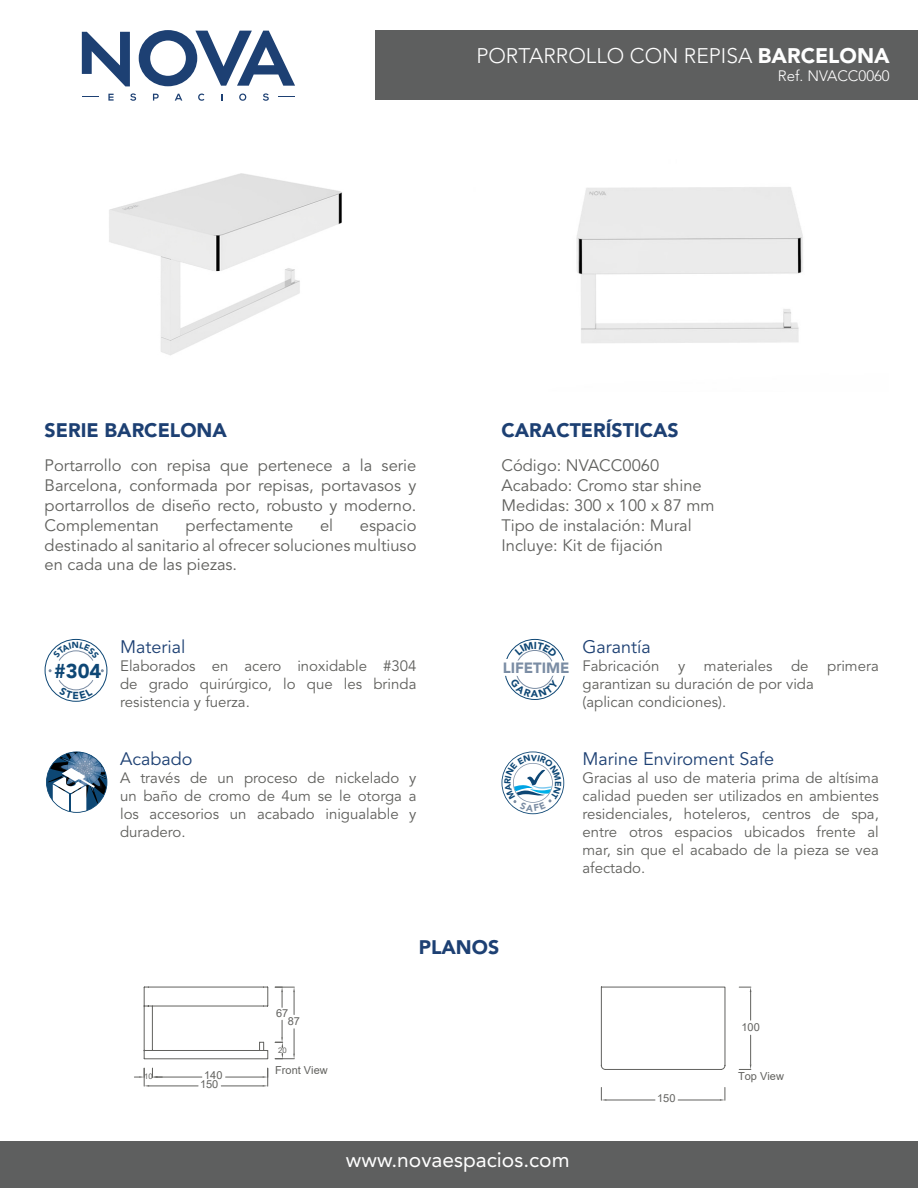
<style>
.page{position:relative;width:918px;height:1188px;background:#fff}
.page>*{position:absolute;margin:0;border:0;box-sizing:border-box;transform-origin:0 0}
.t1{font:300 21px "Avenir LT Std";color:#fff}
.t2{font:21px "Avenir LT Std";color:#fff}
.t3{font:900 20.1px "Avenir LT";color:#0e4775}
.t4{font:900 19.5px "Avenir LT Std";color:#1d4073}
.t5{font:18px "Avenir LT Std";color:#1d4073}
.t6{font:16.5px/19.8px "Avenir LT Std";color:#60605d;text-align:justify}
.t7{font:15px/18px "Avenir LT Std";color:#60605d;text-align:justify}
.t8{font:300 15px "Avenir LT Std";color:#fff}
.t9{font:900 14.85px "Avenir LT";color:#7b8da4}
.t10{font:10.95px "Arial";color:#62625f}
.t11{font:7.65px "Arial";color:#62625f}
.s1{font-weight:900}
</style>
<div class="page">
<svg style="left:139px;top:30px;width:156px;height:56px"></svg>
<svg style="left:82px;top:32px;width:48px;height:54px"></svg>
<svg style="left:108px;top:94px;width:6px;height:7px"></svg>
<svg style="left:130px;top:93px;width:6px;height:8px"></svg>
<svg style="left:153px;top:94px;width:6px;height:7px"></svg>
<svg style="left:175px;top:94px;width:7px;height:7px"></svg>
<svg style="left:198px;top:94px;width:6px;height:7px"></svg>
<svg style="left:239px;top:94px;width:7px;height:7px"></svg>
<svg style="left:263px;top:93px;width:6px;height:8px"></svg>
<div style="left:376px;top:30px;width:542px;height:70px;background:#5e5f5f"></div>
<img style="left:109px;top:173px;width:233px;height:183px">
<img style="left:576px;top:187px;width:227px;height:156px">
<div style="left:45px;top:639px;width:62px;height:63px;border:1px solid #0e4775;border-radius:50%"></div>
<svg style="left:46px;top:752px;width:61px;height:61px"></svg>
<svg style="left:601px;top:987px;width:124px;height:83px"></svg>
<hr style="left:606px;top:1100px;width:49px;height:1px;background:#62625f">
<hr style="left:678px;top:1100px;width:42px;height:1px;background:#62625f">
<svg style="left:601px;top:1087px;width:5px;height:14px"></svg>
<svg style="left:720px;top:1087px;width:6px;height:14px"></svg>
<hr style="left:750px;top:1035px;width:1px;height:30px;background:#62625f">
<svg style="left:739px;top:1065px;width:12px;height:5px"></svg>
<svg style="left:739px;top:987px;width:12px;height:33px"></svg>
<hr style="left:149px;top:1086px;width:49px;height:1px;background:#62625f">
<hr style="left:221px;top:1086px;width:42px;height:1px;background:#62625f">
<svg style="left:144px;top:987px;width:151px;height:72px"></svg>
<hr style="left:157px;top:1077px;width:45px;height:1px;background:#62625f">
<hr style="left:226px;top:1077px;width:37px;height:1px;background:#62625f">
<svg style="left:134px;top:1068px;width:28px;height:19px"></svg>
<svg style="left:263px;top:1068px;width:5px;height:19px"></svg>
<div style="left:0;top:1141px;width:918px;height:47px;background:#5e5f5f"></div>
<svg style="left:49px;top:642px;width:55px;height:57px"></svg>
<svg style="left:505px;top:641px;width:60px;height:56px"></svg>
<svg style="left:502px;top:751px;width:62px;height:63px"></svg>
<h1 class="t1" style="left:476px;top:43px;width:415px">PORTARROLLO CON REPISA <span class="s1">BARCELONA</span></h1>
<p class="t8" style="left:778px;top:67px;width:113px">Ref. NVACC0060</p>
<h3 class="t4" style="left:45px;top:418px;width:184px">SERIE BARCELONA</h3>
<h3 class="t4" style="left:502px;top:418px;width:179px">CARACTERÍSTICAS</h3>
<p class="t6" style="left:45px;top:456px;width:373px">Portarrollo con repisa que pertenece a la serie Barcelona, conformada por repisas, portavasos y portarrollos de diseño recto, robusto y moderno.<br>Complementan</p>
<p class="t6" style="left:502px;top:456px;width:215px;text-align:left">Código: NVACC0060<br>Acabado: Cromo star shine<br>Medidas: 300 x 100 x 87 mm<br>Tipo de instalación: Mural<br>Incluye: Kit de fijación</p>
<p class="t6" style="left:186px;top:516px;width:109px">perfectamente</p>
<p class="t6" style="left:320px;top:516px;width:15px">el</p>
<p class="t6" style="left:45px;top:516px;width:373px;text-indent:315px">espacio destinado al sanitario al ofrecer soluciones multiuso en cada una de las piezas.</p>
<p class="t5" style="left:120px;top:636px;width:67px">Material</p>
<p class="t7" style="left:120px;top:657px;width:298px">Elaborados en acero inoxidable #304 de grado quirúrgico, lo que les brinda resistencia y fuerza.</p>
<h2 class="t3" style="left:54px;top:658px;width:49px">#304</h2>
<p class="t9" style="left:503px;top:659px;width:68px">LIFETIME</p>
<p class="t5" style="left:583px;top:636px;width:70px">Garantía</p>
<p class="t7" style="left:583px;top:657px;width:298px;text-align:left">Fabricación y materiales de primera garantizan su duración de por vida<br>(aplican condiciones).</p>
<p class="t5" style="left:120px;top:749px;width:74px">Acabado</p>
<p class="t7" style="left:120px;top:769px;width:298px">A través de un proceso de nickelado y un baño de cromo de 4um se le otorga a los accesorios un acabado inigualable y duradero.</p>
<p class="t5" style="left:583px;top:749px;width:193px">Marine Enviroment Safe</p>
<p class="t7" style="left:583px;top:769px;width:298px">Gracias al uso de materia prima de altísima calidad pueden ser utilizados en ambientes residenciales, hoteleros, centros de spa, entre otros espacios ubicados frente al mar, sin que el acabado de la pieza se vea afectado.</p>
<p class="t11" style="left:144px;top:1071px;width:10px">10</p>
<p class="t10" style="left:204px;top:1068px;width:20px">140</p>
<p class="t10" style="left:200px;top:1077px;width:20px">150</p>
<p class="t10" style="left:276px;top:1006px;width:14px">67</p>
<p class="t11" style="left:278px;top:1045px;width:10px">20</p>
<p class="t10" style="left:288px;top:1014px;width:14px">87</p>
<p class="t10" style="left:275px;top:1063px;width:54px">Front View</p>
<h3 class="t4" style="left:419px;top:935px;width:82px">PLANOS</h3>
<h1 class="t2" style="left:346px;top:1148px;width:225px">www.novaespacios.com</h1>
<p class="t10" style="left:657px;top:1091px;width:20px">150</p>
<p class="t10" style="left:742px;top:1019px;width:20px">100</p>
<p class="t10" style="left:738px;top:1069px;width:47px">Top View</p>
</div>
